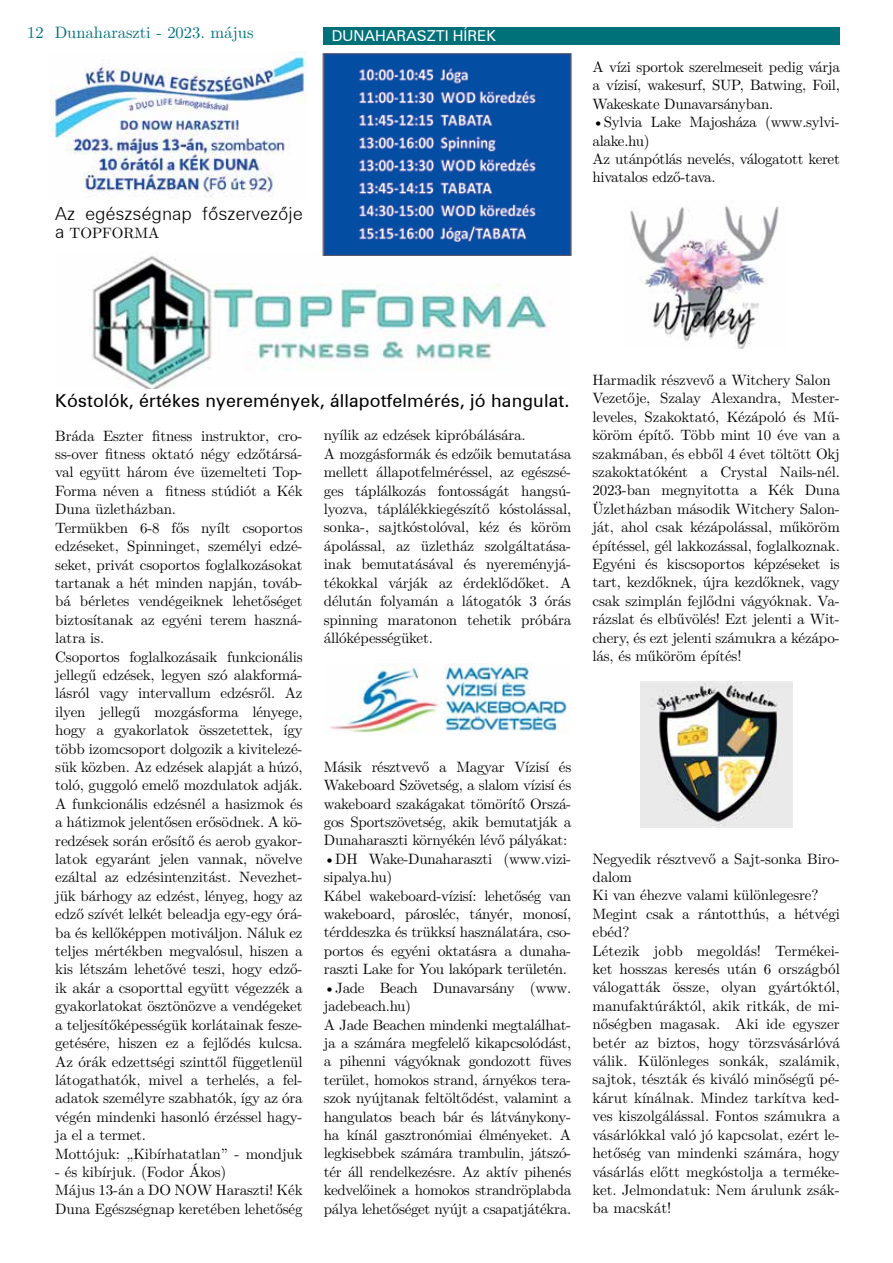
<style>
.page{position:relative;width:893px;height:1263px;background:#fff}
.page>*{position:absolute;margin:0;border:0;box-sizing:border-box;transform-origin:0 0}
.t1{font:18px "Zurich PFL";letter-spacing:.01em;color:#000}
.t2{font:18px "Zurich Lt PFL";color:#000}
.t3{font:16.5px "LM Roman 10";color:#007079}
.t4{font:15px/18.5px "LM Roman 10";letter-spacing:-.01em;color:#000}
.t5{font:15px "Zurich PFL";color:#fff}
.s1{font-family:"Zurich Lt PFL";font-size:18px}
</style>
<div class="page">
<div style="left:323px;top:27px;width:517px;height:18px;background:#007079"></div>
<img style="left:49px;top:51px;width:257px;height:147px">
<img style="left:630px;top:206px;width:149px;height:142px">
<img style="left:641px;top:681px;width:152px;height:147px">
<img style="left:90px;top:255px;width:482px;height:134px">
<img style="left:329px;top:663px;width:238px;height:70px">
<img style="left:322px;top:53px;width:250px;height:202px">
<p class="t3" style="left:27px;top:20px;width:228px">12 Dunaharaszti - 2023. május</p>
<p class="t5" style="left:332px;top:25px;width:166px">DUNAHARASZTI HÍREK</p>
<p class="t2" style="left:55px;top:201px;width:249px">Az egészségnap főszervezője</p>
<p class="t4" style="left:55px;top:223px;width:106px"><span class="s1">a</span> TOPFORMA</p>
<p class="t4" style="left:592px;top:56px;width:249px;text-align:justify">A vízi sportok szerelmeseit pedig várja a vízisí, wakesurf, SUP, Batwing, Foil, Wakeskate Dunavarsányban.</p>
<p class="t4" style="left:592px;top:112px;width:249px">•Sylvia Lake Majosháza (www.sylvi&shy;alake.hu)<br>Az utánpótlás nevelés, válogatott keret hivatalos edző-tava.</p>
<p class="t1" style="left:55px;top:387px;width:516px">Kóstolók, értékes nyeremények, állapotfelmérés, jó hangulat.</p>
<p class="t4" style="left:55px;top:425px;width:249px">Bráda Eszter fitness instruktor, cro&shy;ss-over fitness oktató négy edzőtársá&shy;val együtt három éve üzemelteti Top-Forma néven a fitness stúdiót a Kék Duna üzletházban.<br>Termükben 6-8 fős nyílt csoportos edzéseket, Spinninget, személyi edzé&shy;seket, privát csoportos foglalkozásokat tartanak a hét minden napján, továb&shy;bá bérletes vendégeiknek lehetőséget biztosítanak az egyéni terem haszná&shy;latra is.<br>Csoportos foglalkozásaik funkcionális jellegű edzések, legyen szó alakformá&shy;lásról vagy intervallum edzésről. Az ilyen jellegű mozgásforma lényege, hogy a gyakorlatok összetettek, így több izomcsoport dolgozik a kivitelezé&shy;sük közben. Az edzések alapját a húzó, toló, guggoló emelő mozdulatok adják.<br>A funkcionális edzésnél a hasizmok és a hátizmok jelentősen erősödnek. A kö&shy;redzések során erősítő és aerob gyakor&shy;latok egyaránt jelen vannak, növelve ezáltal az edzésintenzitást. Nevezhet&shy;jük bárhogy az edzést, lényeg, hogy az edző szívét lelkét beleadja egy-egy órá&shy;ba és kellőképpen motiváljon. Náluk ez teljes mértékben megvalósul, hiszen a kis létszám lehetővé teszi, hogy edző&shy;ik akár a csoporttal együtt végezzék a gyakorlatokat ösztönözve a vendégeket a teljesítőképességük korlátainak fesze&shy;getésére, hiszen ez a fejlődés kulcsa.<br>Az órák edzettségi szinttől függetlenül látogathatók, mivel a terhelés, a fel&shy;adatok személyre szabhatók, így az óra végén mindenki hasonló érzéssel hagy&shy;ja el a termet.<br>Mottójuk: „Kibírhatatlan” - mondjuk</p>
<p class="t4" style="left:55px;top:1161px;width:249px">- és kibírjuk. (Fodor Ákos)<br>Május 13-án a DO NOW Haraszti! Kék<br>Duna Egészségnap keretében lehetőség</p>
<p class="t4" style="left:324px;top:425px;width:249px">nyílik az edzések kipróbálására.<br>A mozgásformák és edzőik bemutatása mellett állapotfelméréssel, az egészsé&shy;ges táplálkozás fontosságát hangsú&shy;lyozva, táplálékkiegészítő kóstolással, sonka-, sajtkóstolóval, kéz és köröm ápolással, az üzletház szolgáltatása&shy;inak bemutatásával és nyereményjá&shy;tékokkal várják az érdeklődőket. A délután folyamán a látogatók 3 órás spinning maratonon tehetik próbára állóképességüket.</p>
<p class="t4" style="left:324px;top:756px;width:249px;text-align:justify">Másik résztvevő a Magyar Vízisí és Wakeboard Szövetség, a slalom vízisí és wakeboard szakágakat tömörítő Orszá&shy;gos Sportszövetség, akik bemutatják a Dunaharaszti környékén lévő pályákat:</p>
<p class="t4" style="left:324px;top:848px;width:249px">•DH Wake-Dunaharaszti (www.vizi&shy;sipalya.hu)<br>Kábel wakeboard-vízisí: lehetőség van wakeboard, párosléc, tányér, monosí, térddeszka és trükksí használatára, cso&shy;portos és egyéni oktatásra a dunaha&shy;raszti Lake for You lakópark területén.</p>
<p class="t4" style="left:324px;top:977px;width:249px">•Jade Beach Dunavarsány (www. jadebeach.hu)<br>A Jade Beachen mindenki megtalálhat&shy;ja a számára megfelelő kikapcsolódást, a pihenni vágyóknak gondozott füves terület, homokos strand, árnyékos tera&shy;szok nyújtanak feltöltődést, valamint a hangulatos beach bár és látványkony&shy;ha kínál gasztronómiai élményeket. A legkisebbek számára trambulin, játszó&shy;tér áll rendelkezésre. Az aktív pihenés kedvelőinek a homokos strandröplabda pálya lehetőséget nyújt a csapatjátékra.</p>
<p class="t4" style="left:592px;top:369px;width:249px">Harmadik részvevő a Witchery Salon Vezetője, Szalay Alexandra, Mester&shy;leveles, Szakoktató, Kézápoló és Mű&shy;köröm építő. Több mint 10 éve van a szakmában, és ebből 4 évet töltött Okj szakoktatóként a Crystal Nails-nél.<br>2023-ban megnyitotta a Kék Duna Üzletházban második Witchery Salon&shy;ját, ahol csak kézápolással, műköröm építéssel, gél lakkozással, foglalkoznak.<br>Egyéni és kiscsoportos képzéseket is tart, kezdőknek, újra kezdőknek, vagy csak szimplán fejlődni vágyóknak. Va&shy;rázslat és elbűvölés! Ezt jelenti a Wit&shy;chery, és ezt jelenti számukra a kézápo&shy;lás, és műköröm építés!</p>
<p class="t4" style="left:592px;top:848px;width:249px">Negyedik résztvevő a Sajt-sonka Biro&shy;dalom<br>Ki van éhezve valami különlegesre?<br>Megint csak a rántotthús, a hétvégi ebéd?<br>Létezik jobb megoldás! Termékei&shy;ket hosszas keresés után 6 országból válogatták össze, olyan gyártóktól, manufaktúráktól, akik ritkák, de mi&shy;nőségben magasak. Aki ide egyszer betér az biztos, hogy törzsvásárlóvá válik. Különleges sonkák, szalámik, sajtok, tészták és kiváló minőségű pé&shy;kárut kínálnak. Mindez tarkítva ked&shy;ves kiszolgálással. Fontos számukra a vásárlókkal való jó kapcsolat, ezért le&shy;hetőség van mindenki számára, hogy vásárlás előtt megkóstolja a terméke&shy;ket. Jelmondatuk: Nem árulunk zsák&shy;ba macskát!</p>
</div>
